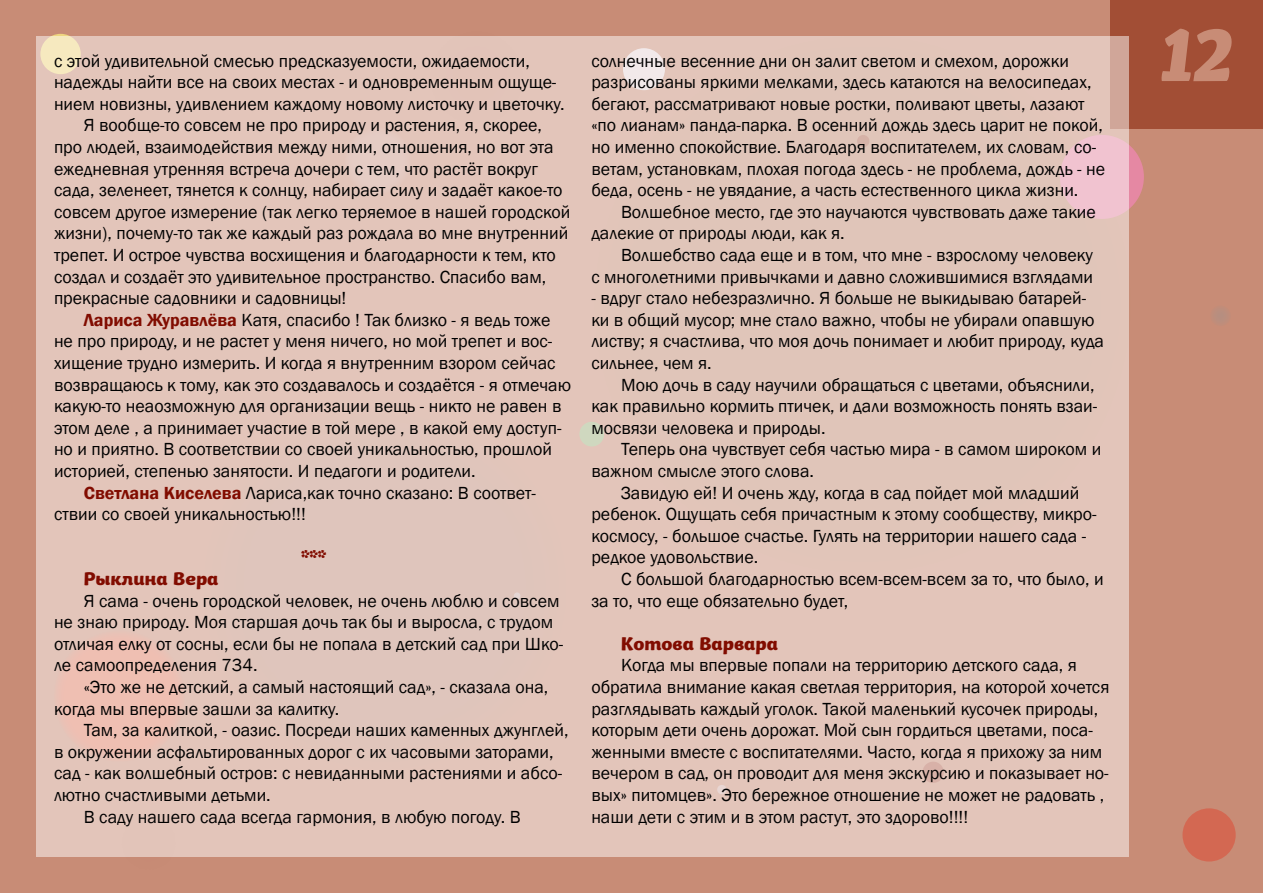
<style>
.page{position:relative;width:1263px;height:893px;background:#c88c76}
.page>*{position:absolute;margin:0;border:0;box-sizing:border-box;transform-origin:0 0}
.t1{font:700 72px "Kiddy Kitty";color:#c88c76}
.t2{font:18px/21.6px "Franklin Gothic";color:#000}
.t3{font:700 18px "Kiddy Kitty";color:#810c00}
.s1{font-weight:600;color:#810c00}
</style>
<div class="page">
<div style="left:1060px;top:135px;width:84px;height:84px;background:#e588a3;border-radius:50%"></div>
<div style="left:40px;top:34px;width:41px;height:40px;background:#eed580;border-radius:50%"></div>
<div style="left:1182px;top:808px;width:54px;height:53px;background:#d36852;border-radius:50%"></div>
<div style="left:1210px;top:305px;width:21px;height:21px;background:#bd8d7c;border-radius:50%"></div>
<div style="left:1110px;top:0;width:153px;height:128px;background:#a24e35"></div>
<div style="left:36px;top:36px;width:1093px;height:821px;background:#e3c5ba"></div>
<p class="t2" style="left:54px;top:50px;width:504px">с этой удивительной смесью предсказуемости, ожидаемости, надежды найти все на своих местах - и одновременным ощуще-</p>
<p class="t2" style="left:54px;top:93px;width:512px">нием новизны, удивлением каждому новому листочку и цветочку.</p>
<p class="t2" style="left:84px;top:115px;width:460px">Я вообще-то совсем не про природу и растения, я, скорее,</p>
<p class="t2" style="left:54px;top:137px;width:501px">про людей, взаимодействия между ними, отношения, но вот эта</p>
<p class="t2" style="left:54px;top:158px;width:485px">ежедневная утренняя встреча дочери с тем, что растёт вокруг</p>
<p class="t2" style="left:54px;top:180px;width:510px">сада, зеленеет, тянется к солнцу, набирает силу и задаёт какое-то</p>
<p class="t2" style="left:54px;top:201px;width:518px">совсем другое измерение (так легко теряемое в нашей городской</p>
<p class="t2" style="left:54px;top:223px;width:516px">жизни), почему-то так же каждый раз рождала во мне внутренний</p>
<p class="t2" style="left:54px;top:245px;width:503px">трепет. И острое чувства восхищения и благодарности к тем, кто</p>
<p class="t2" style="left:54px;top:266px;width:494px">создал и создаёт это удивительное пространство. Спасибо вам,</p>
<p class="t2" style="left:54px;top:288px;width:294px">прекрасные садовники и садовницы!</p>
<p class="t2" style="left:84px;top:309px;width:468px"><span class="s1">Лариса Журавлёва</span> Катя, спасибо ! Так близко - я ведь тоже</p>
<p class="t2" style="left:54px;top:331px;width:500px">не про природу, и не растет у меня ничего, но мой трепет и вос-</p>
<p class="t2" style="left:54px;top:353px;width:503px">хищение трудно измерить. И когда я внутренним взором сейчас</p>
<p class="t2" style="left:54px;top:374px;width:519px">возвращаюсь к тому, как это создавалось и создаётся - я отмечаю</p>
<p class="t2" style="left:54px;top:396px;width:509px">какую-то неаозможную для организации вещь - никто не равен в</p>
<p class="t2" style="left:54px;top:417px;width:509px">этом деле , а принимает участие в той мере , в какой ему доступ-</p>
<p class="t2" style="left:54px;top:439px;width:500px">но и приятно. В соответствии со своей уникальностью, прошлой</p>
<p class="t2" style="left:54px;top:461px;width:423px">историей, степенью занятости. И педагоги и родители.</p>
<p class="t2" style="left:84px;top:482px;width:454px"><span class="s1">Светлана Киселева</span> Лариса,как точно сказано: В соответ-</p>
<p class="t2" style="left:54px;top:504px;width:253px">ствии со своей уникальностью!!!</p>
<p class="t3" style="left:301px;top:546px;width:27px">***</p>
<p class="t3" style="left:84px;top:568px;width:136px">Рыклина Вера</p>
<p class="t2" style="left:54px;top:590px;width:511px;text-indent:30px">Я сама - очень городской человек, не очень люблю и совсем не знаю природу. Моя старшая дочь так бы и выросла, с трудом отличая елку от сосны, если бы не попала в детский сад при Шко&shy;ле самоопределения 734.</p>
<p class="t2" style="left:54px;top:677px;width:496px;text-indent:30px">«Это же не детский, а самый настоящий сад», - сказала она, когда мы впервые зашли за калитку.</p>
<p class="t2" style="left:84px;top:720px;width:486px">Там, за калиткой, - оазис. Посреди наших каменных джунглей,</p>
<p class="t2" style="left:54px;top:741px;width:501px">в окружении асфальтированных дорог с их часовыми заторами,</p>
<p class="t2" style="left:54px;top:763px;width:510px">сад - как волшебный остров: с невиданными растениями и абсо-</p>
<p class="t2" style="left:54px;top:785px;width:218px">лютно счастливыми детьми.</p>
<p class="t2" style="left:84px;top:806px;width:438px">В саду нашего сада всегда гармония, в любую погоду. В</p>
<p class="t2" style="left:591px;top:50px;width:515px">солнечные весенние дни он залит светом и смехом, дорожки разрисованы яркими мелками, здесь катаются на велосипедах, бегают, рассматривают новые ростки, поливают цветы, лазают «по лианам» панда-парка. В осенний дождь здесь царит не покой, но именно спокойствие. Благодаря воспитателем, их словам, со&shy;ветам, установкам, плохая погода здесь - не проблема, дождь - не беда, осень - не увядание, а часть естественного цикла жизни.</p>
<p class="t2" style="left:591px;top:201px;width:506px;text-indent:30px">Волшебное место, где это научаются чувствовать даже такие далекие от природы люди, как я.</p>
<p class="t2" style="left:591px;top:245px;width:503px;text-align:right">Волшебство сада еще и в том, что мне - взрослому человеку<br>с многолетними привычками и давно сложившимися взглядами</p>
<p class="t2" style="left:591px;top:288px;width:514px">- вдруг стало небезразлично. Я больше не выкидываю батарей&shy;ки в общий мусор; мне стало важно, чтобы не убирали опавшую листву; я счастлива, что моя дочь понимает и любит природу, куда сильнее, чем я.</p>
<p class="t2" style="left:591px;top:374px;width:507px;text-indent:30px">Мою дочь в саду научили обращаться с цветами, объяснили, как правильно кормить птичек, и дали возможность понять взаи&shy;мосвязи человека и природы.</p>
<p class="t2" style="left:591px;top:439px;width:512px;text-indent:30px">Теперь она чувствует себя частью мира - в самом широком и важном смысле этого слова.</p>
<p class="t2" style="left:591px;top:482px;width:507px;text-indent:30px">Завидую ей! И очень жду, когда в сад пойдет мой младший ребенок. Ощущать себя причастным к этому сообществу, микро&shy;космосу, - большое счастье. Гулять на территории нашего сада - редкое удовольствие.</p>
<p class="t2" style="left:591px;top:569px;width:514px;text-indent:30px">С большой благодарностью всем-всем-всем за то, что было, и за то, что еще обязательно будет,</p>
<p class="t3" style="left:621px;top:633px;width:158px">Котова Варвара</p>
<p class="t2" style="left:591px;top:655px;width:520px;text-indent:30px">Когда мы впервые попали на территорию детского сада, я обратила внимание какая светлая территория, на которой хочется разглядывать каждый уголок. Такой маленький кусочек природы, которым дети очень дорожат. Мой сын гордиться цветами, поса&shy;женными вместе с воспитателями. Часто, когда я прихожу за ним вечером в сад, он проводит для меня экскурсию и показывает но&shy;вых» питомцев». Это бережное отношение не может не радовать , наши дети с этим и в этом растут, это здорово!!!!</p>
<h1 class="t1" style="left:1160px;top:13px;width:82px">12</h1>
</div>
